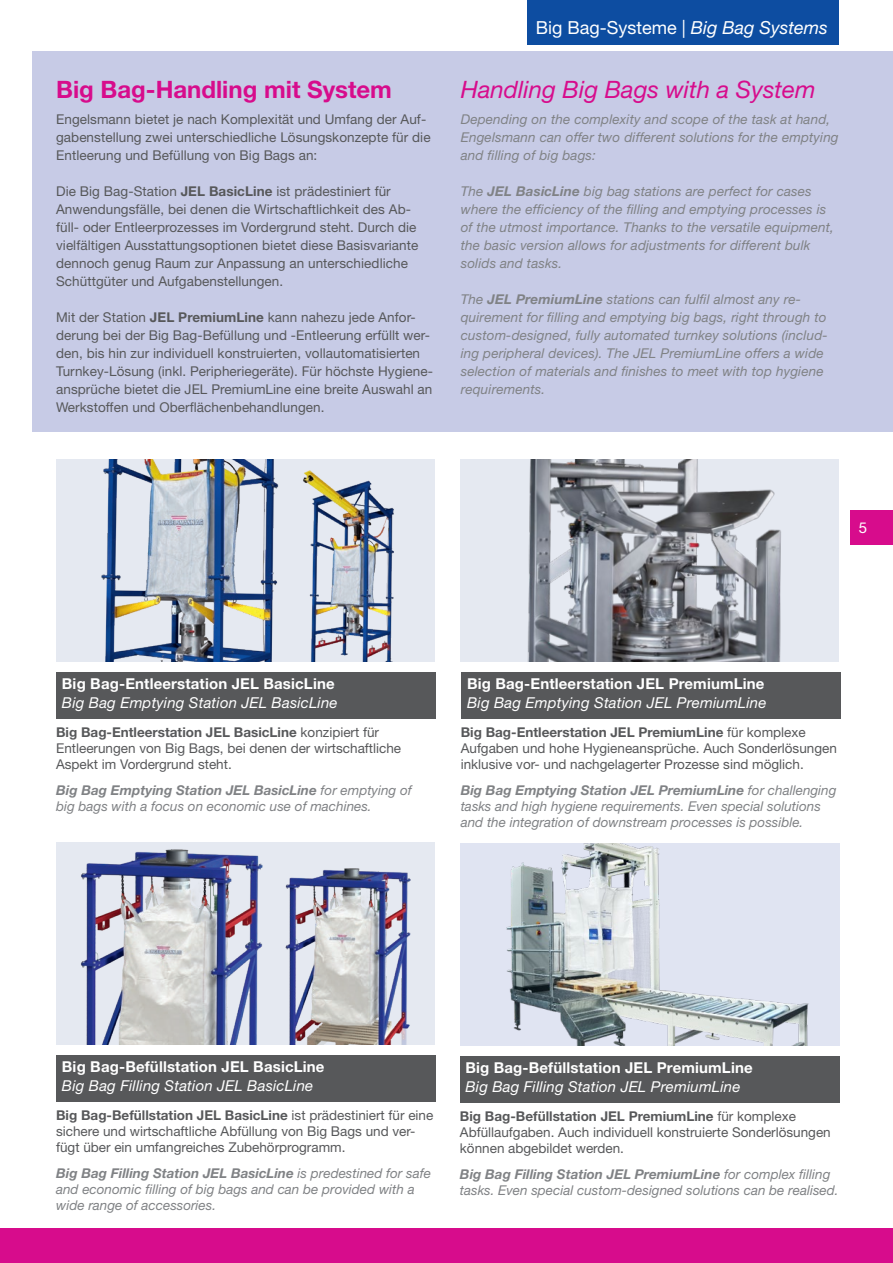
<style>
.page{position:relative;width:893px;height:1263px;background:#fff}
.page>*{position:absolute;margin:0;border:0;box-sizing:border-box;transform-origin:0 0}
.Engelsmann_Folder_He{font:italic 24px "Helvetica Neue LT Std";color:#d70c8c}
.Engelsmann_Folder_He-2{font:700 24px "Helvetica Neue LT Std";color:#d70c8c}
.Engelsmann_Folder_Re{font:18px "Helvetica Neue LT Std";color:#fff}
.t1{font:700 15px "Helvetica Neue LT Std";letter-spacing:.01em;color:#fff}
.t2{font:italic 15px "Helvetica Neue LT Std";letter-spacing:.01em;color:#fff}
.t3{font:15px "Helvetica Neue LT Std";color:#fff}
.t4{font:13.5px/18px "Helvetica Neue LT Std";letter-spacing:.005em;color:#57585a}
.t5{font:italic 13.5px/18px "Helvetica Neue LT Std";letter-spacing:.01em;color:#808285}
.s1{font-style:italic}
.s2{font-weight:700}
</style>
<div class="page">
<div style="left:850px;top:510px;width:43px;height:34px;background:#d70c8c"></div>
<div style="left:33px;top:51px;width:860px;height:381px;background:#c7cbe6"></div>
<div style="left:56px;top:672px;width:380px;height:47px;background:#57585a"></div>
<div style="left:56px;top:459px;width:379px;height:203px;background:#e5e9f1"></div>
<img style="left:314px;top:473px;width:80px;height:189px">
<img style="left:101px;top:459px;width:213px;height:203px">
<div style="left:461px;top:672px;width:380px;height:47px;background:#57585a"></div>
<div style="left:0;top:1229px;width:893px;height:34px;background:#d70c8c"></div>
<div style="left:527px;top:0;width:311px;height:45px;background:#0d4da1"></div>
<img style="left:461px;top:459px;width:378px;height:203px">
<div style="left:56px;top:1054px;width:380px;height:47px;background:#57585a"></div>
<div style="left:56px;top:842px;width:379px;height:203px;background:#e5e9f1"></div>
<img style="left:285px;top:868px;width:126px;height:177px">
<img style="left:80px;top:849px;width:183px;height:196px">
<div style="left:460px;top:1056px;width:380px;height:46px;background:#57585a"></div>
<div style="left:460px;top:843px;width:380px;height:203px;background:#e0e4f2"></div>
<img style="left:506px;top:843px;width:303px;height:203px">
<p class="Engelsmann_Folder_Re" style="left:536px;top:17px;width:293px">Big Bag-Systeme | <span class="s1">Big Bag Systems</span></p>
<p class="Engelsmann_Folder_He-2" style="left:56px;top:75px;width:337px">Big Bag-Handling mit System</p>
<p class="Engelsmann_Folder_He" style="left:461px;top:75px;width:356px">Handling Big Bags with a System</p>
<p class="t4" style="left:56px;top:110px;width:376px">Engelsmann bietet je nach Komplexität und Umfang der Auf&shy;gabenstellung zwei unterschiedliche Lösungskonzepte für die<br>Entleerung und Befüllung von Big Bags an:</p>
<p class="t4" style="left:56px;top:182px;width:364px">Die Big Bag-Station <span class="s2">JEL BasicLine</span> ist prädestiniert für Anwendungsfälle, bei denen die Wirtschaftlichkeit des Ab&shy;füll- oder Entleerprozesses im Vordergrund steht. Durch die vielfältigen Ausstattungsoptionen bietet diese Basisvariante dennoch genug Raum zur Anpassung an unterschiedliche Schüttgüter und Aufgabenstellungen.</p>
<p class="t4" style="left:56px;top:308px;width:378px">Mit der Station <span class="s2">JEL PremiumLine</span> kann nahezu jede Anfor&shy;derung bei der Big Bag-Befüllung und -Entleerung erfüllt wer&shy;den, bis hin zur individuell konstruierten, vollautomatisierten Turnkey-Lösung (inkl. Peripheriegeräte). Für höchste Hygiene&shy;ansprüche bietet die JEL PremiumLine eine breite Auswahl an Werkstoffen und Oberflächenbehandlungen.</p>
<p class="t5" style="left:461px;top:110px;width:379px">Depending on the complexity and scope of the task at hand,<br>Engelsmann can offer two different solutions for the emptying and filling of big bags:</p>
<p class="t5" style="left:461px;top:182px;width:375px">The <span class="s2">JEL BasicLine</span> big bag stations are perfect for cases where the efficiency of the filling and emptying processes is of the utmost importance. Thanks to the versatile equipment, the basic version allows for adjustments for different bulk solids and tasks.</p>
<p class="t5" style="left:461px;top:290px;width:368px">The <span class="s2">JEL PremiumLine</span> stations can fulfil almost any re&shy;quirement for filling and emptying big bags, right through to custom-designed, fully automated turnkey solutions (includ&shy;ing peripheral devices). The JEL PremiumLine offers a wide selection of materials and finishes to meet with top hygiene requirements.</p>
<p class="t3" style="left:859px;top:518px;width:10px">5</p>
<p class="t1" style="left:62px;top:674px;width:274px">Big Bag-Entleerstation JEL BasicLine</p>
<p class="t2" style="left:62px;top:694px;width:277px">Big Bag Emptying Station JEL BasicLine</p>
<p class="t4" style="left:56px;top:724px;width:347px;line-height:16.2px"><span class="s2">Big Bag-Entleerstation JEL BasicLine</span> konzipiert für<br>Entleerungen von Big Bags, bei denen der wirtschaftliche<br>Aspekt im Vordergrund steht.</p>
<p class="t1" style="left:467px;top:674px;width:299px">Big Bag-Entleerstation JEL PremiumLine</p>
<p class="t2" style="left:467px;top:694px;width:301px">Big Bag Emptying Station JEL PremiumLine</p>
<p class="t4" style="left:461px;top:724px;width:378px;line-height:16.2px"><span class="s2">Big Bag-Entleerstation JEL PremiumLine</span> für komplexe<br>Aufgaben und hohe Hygieneansprüche. Auch Sonderlösungen inklusive vor- und nachgelagerter Prozesse sind möglich.</p>
<p class="t5" style="left:56px;top:781px;width:357px;line-height:16.2px"><span class="s2">Big Bag Emptying Station JEL BasicLine</span> for emptying of big bags with a focus on economic use of machines.</p>
<p class="t5" style="left:461px;top:781px;width:377px;line-height:16.2px"><span class="s2">Big Bag Emptying Station JEL PremiumLine</span> for challenging tasks and high hygiene requirements. Even special solutions and the integration of downstream processes is possible.</p>
<p class="t1" style="left:62px;top:1057px;width:264px">Big Bag-Befüllstation JEL BasicLine</p>
<p class="t2" style="left:62px;top:1077px;width:253px">Big Bag Filling Station JEL BasicLine</p>
<p class="t4" style="left:56px;top:1106px;width:379px;line-height:16.2px"><span class="s2">Big Bag-Befüllstation JEL BasicLine</span> ist prädestiniert für eine sichere und wirtschaftliche Abfüllung von Big Bags und ver&shy;fügt über ein umfangreiches Zubehörprogramm.</p>
<p class="t5" style="left:56px;top:1165px;width:376px;line-height:16.2px"><span class="s2">Big Bag Filling Station JEL BasicLine</span> is predestined for safe and economic filling of big bags and can be provided with a wide range of accessories.</p>
<p class="t1" style="left:465px;top:1058px;width:289px">Big Bag-Befüllstation JEL PremiumLine</p>
<p class="t2" style="left:465px;top:1078px;width:276px">Big Bag Filling Station JEL PremiumLine</p>
<p class="t4" style="left:460px;top:1107px;width:372px;line-height:16.2px"><span class="s2">Big Bag-Befüllstation JEL PremiumLine</span> für komplexe<br>Abfüllaufgaben. Auch individuell konstruierte Sonderlösungen können abgebildet werden.</p>
<p class="t5" style="left:460px;top:1166px;width:380px;line-height:16.2px"><span class="s2">Big Bag Filling Station JEL PremiumLine</span> for complex filling tasks. Even special custom-designed solutions can be realised.</p>
</div>
